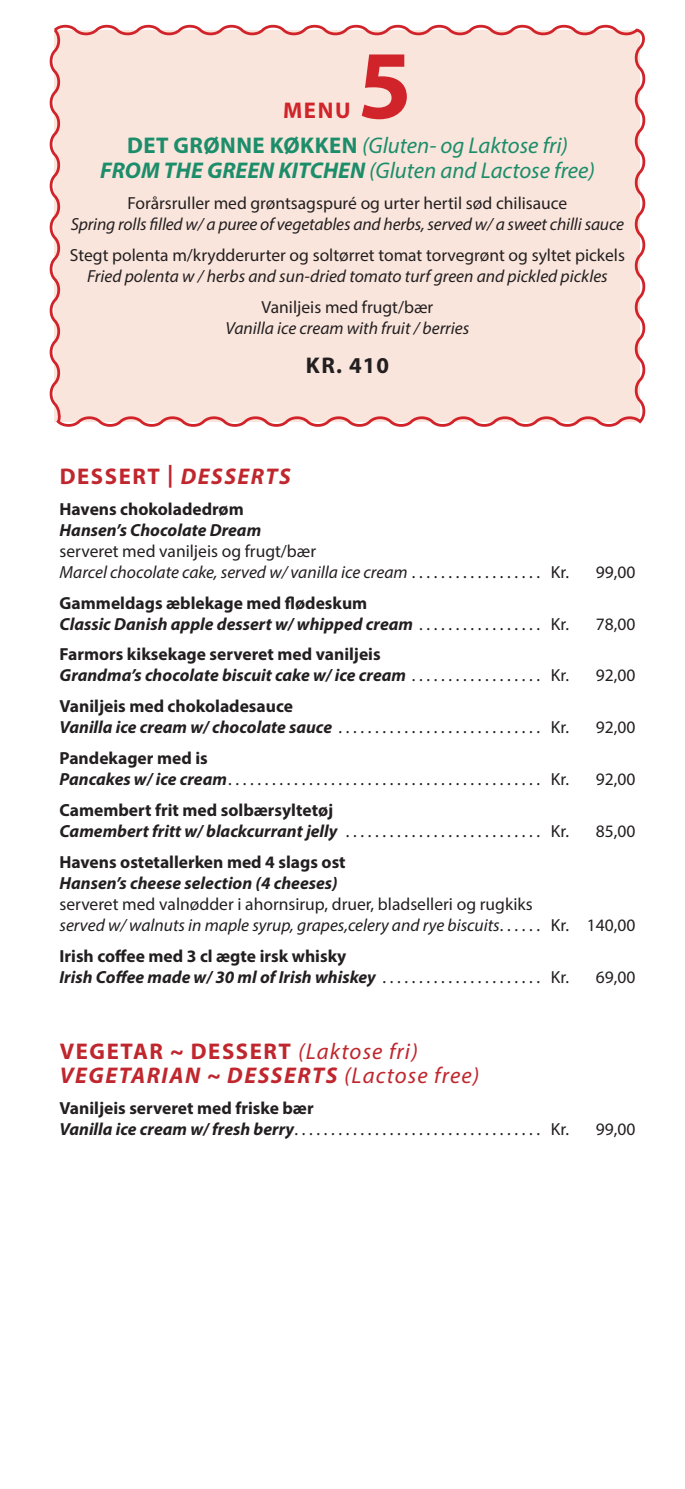
<style>
.page{position:relative;width:685px;height:1489px;background:#fff}
.page>*{position:absolute;margin:0;border:0;box-sizing:border-box;transform-origin:0 0}
.t1{font:700 98px "Myriad Pro";color:#d1232a}
.t2{font:italic 22.75px/24.5px "Myriad Pro";color:#1c8d6a;text-align:center}
.t3{font:italic 22.75px/24.5px "Myriad Pro";color:#c0262d}
.t4{font:700 22.75px "Myriad Pro";letter-spacing:.07em;color:#c0262d}
.t5{font:700 22.75px "Myriad Pro";color:#231f20}
.t6{font:700 22.75px "Myriad Pro";color:#d1232a}
.t7{font:17.5px/21px "Myriad Pro";color:#231f20}
.t8{font:italic 700 17.5px/21px "Myriad Pro";color:#231f20}
.t9{font:italic 17.5px "Myriad Pro";color:#231f20}
.t10{font:700 17.5px "Myriad Pro";color:#231f20}
.s1{font-weight:700;font-style:normal}
.s2{font-weight:700}
.s3{font-style:italic}
.s4{font-style:normal}
.s5{font-weight:400;font-style:normal}
.s6{font-weight:700;font-style:italic}
</style>
<div class="page">
<div style="left:49px;top:24px;width:597px;height:403px;background:#f9e5dc"></div>
<h1 class="t1" style="left:357px;top:21px;width:56px">5</h1>
<h2 class="t2" style="left:100px;top:133px;width:496px"><span class="s1">DET GRØNNE KØKKEN</span> (Gluten- og Laktose fri)<br><span class="s2">FROM THE GREEN KITCHEN</span> (Gluten and Lactose free)</h2>
<p class="t7" style="left:127px;top:193px;width:441px">Forårsruller med grøntsagspuré og urter hertil sød chilisauce</p>
<p class="t9" style="left:71px;top:213px;width:554px">Spring rolls filled w/ a puree of vegetables and herbs, served w/ a sweet chilli sauce</p>
<p class="t7" style="left:70px;top:244px;width:556px">Stegt polenta m/krydderurter og soltørret tomat torvegrønt og syltet pickels</p>
<p class="t9" style="left:87px;top:265px;width:522px">Fried polenta w / herbs and sun-dried tomato turf green and pickled pickles</p>
<p class="t7" style="left:261px;top:296px;width:173px">Vaniljeis med frugt/bær</p>
<p class="t9" style="left:225px;top:317px;width:245px">Vanilla ice cream with fruit / berries</p>
<h2 class="t5" style="left:306px;top:350px;width:85px">KR. 410</h2>
<h2 class="t6" style="left:283px;top:96px;width:69px">MENU</h2>
<h2 class="t4" style="left:60px;top:461px;width:232px">DESSERT | <span class="s3">DESSERTS</span></h2>
<p class="t10" style="left:60px;top:497px;width:186px">Havens chokoladedrøm</p>
<p class="t8" style="left:60px;top:518px;width:203px">Hansen’s Chocolate Dream</p>
<p class="t7" style="left:60px;top:540px;width:353px">serveret med vaniljeis og frugt/bær<br><span class="s3">Marcel chocolate cake, served w/ vanilla ice cream</span>...................</p>
<p class="t8" style="left:60px;top:591px;width:361px"><span class="s4">Gammeldags æblekage med flødeskum<br></span>Classic Danish apple dessert w/ whipped cream<span class="s5">..................</span></p>
<p class="t8" style="left:60px;top:643px;width:353px"><span class="s4">Farmors kiksekage serveret med vaniljeis<br></span>Grandma’s chocolate biscuit cake w/ ice cream<span class="s5">...................</span></p>
<p class="t8" style="left:60px;top:695px;width:280px"><span class="s4">Vaniljeis med chokoladesauce<br></span>Vanilla ice cream w/ chocolate sauce<span class="s5">.............................</span></p>
<p class="t7" style="left:60px;top:747px;width:173px"><span class="s2">Pandekager med is<br></span><span class="s6">Pancakes w/ ice cream</span>............................................</p>
<p class="t8" style="left:60px;top:799px;width:287px"><span class="s4">Camembert frit med solbærsyltetøj<br></span>Camembert fritt w/ blackcurrant jelly <span class="s5">............................</span></p>
<p class="t7" style="left:551px;top:561px;width:86px">Kr. 99,00</p>
<p class="t7" style="left:551px;top:613px;width:86px">Kr. 78,00</p>
<p class="t7" style="left:551px;top:664px;width:86px">Kr. 92,00</p>
<p class="t7" style="left:551px;top:716px;width:86px">Kr. 92,00</p>
<p class="t7" style="left:551px;top:768px;width:86px">Kr. 92,00</p>
<p class="t7" style="left:551px;top:820px;width:86px">Kr. 85,00</p>
<p class="t10" style="left:59px;top:851px;width:288px">Havens ostetallerken med 4 slags ost</p>
<p class="t8" style="left:59px;top:872px;width:279px">Hansen’s cheese selection (4 cheeses)</p>
<p class="t7" style="left:59px;top:893px;width:577px">serveret med valnødder i ahornsirup, druer, bladselleri og rugkiks<br><span class="s3">served w/ walnuts in maple syrup, grapes,celery and rye biscuits</span>. . . . . . Kr. 140,00</p>
<p class="t8" style="left:59px;top:945px;width:324px"><span class="s4">Irish coffee med 3 cl ægte irsk whisky<br></span>Irish Coffee made w/ 30 ml of Irish whiskey <span class="s5">.......................</span></p>
<p class="t7" style="left:551px;top:966px;width:86px">Kr. 69,00</p>
<h2 class="t3" style="left:60px;top:1038px;width:421px"><span class="s1">VEGETAR ~ DESSERT</span> (Laktose fri)<br><span class="s2">VEGETARIAN ~ DESSERTS</span> (Lactose free)</h2>
<p class="t7" style="left:60px;top:1097px;width:255px"><span class="s2">Vaniljeis serveret med friske bær<br></span><span class="s6">Vanilla ice cream w/ fresh berry</span>...................................</p>
<p class="t7" style="left:551px;top:1118px;width:86px">Kr. 99,00</p>
</div>
